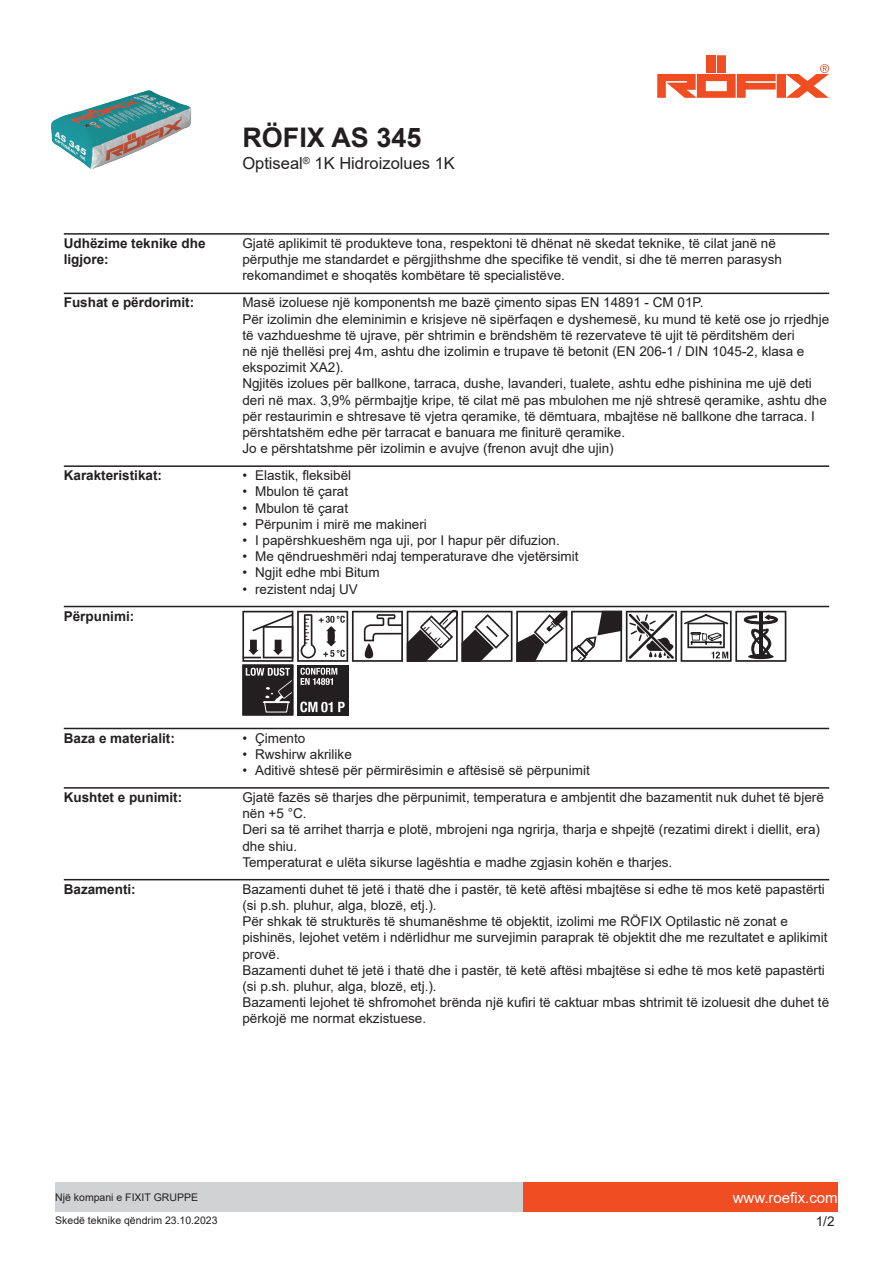
<style>
.page{position:relative;width:893px;height:1263px;background:#fff}
.page>*{position:absolute;margin:0;border:0;box-sizing:border-box;transform-origin:0 0}
.t1{font:700 27px "Arial";color:#231f20}
.t2{font:16.5px "Arial";color:#231f20}
.t3{font:15px "Arial";color:#fff}
.t4{font:13.5px/16.2px "Arial";color:#231f20}
.t5{font:700 13.5px/16.2px "Arial";color:#231f20}
.t6{font:10.5px "Arial";color:#231f20}
</style>
<div class="page">
<img style="left:51px;top:90px;width:140px;height:79px">
<div style="left:717px;top:55px;width:9px;height:18px;background:#f04d22"></div>
<div style="left:707px;top:55px;width:9px;height:18px;background:#f04d22"></div>
<svg style="left:657px;top:64px;width:172px;height:34px"></svg>
<div style="left:523px;top:1182px;width:315px;height:30px;background:#f04d22"></div>
<div style="left:55px;top:1182px;width:468px;height:30px;background:#d1d2d4"></div>
<hr style="left:64px;top:233px;width:765px;height:2px;background:#231f20">
<hr style="left:64px;top:293px;width:765px;height:1px;background:#231f20">
<hr style="left:64px;top:465px;width:765px;height:2px;background:#231f20">
<hr style="left:64px;top:606px;width:765px;height:1px;background:#231f20">
<svg style="left:242px;top:611px;width:544px;height:104px"></svg>
<hr style="left:64px;top:728px;width:765px;height:1px;background:#231f20">
<hr style="left:64px;top:787px;width:765px;height:2px;background:#231f20">
<hr style="left:64px;top:879px;width:765px;height:1px;background:#231f20">
<h1 class="t1" style="left:242px;top:119px;width:181px">RÖFIX AS 345</h1>
<p class="t2" style="left:242px;top:152px;width:214px">Optiseal<sup>®</sup> 1K Hidroizolues 1K</p>
<p class="t5" style="left:64px;top:235px;width:143px">Udhëzime teknike dhe ligjore:</p>
<p class="t4" style="left:242px;top:235px;width:541px">Gjatë aplikimit të produkteve tona, respektoni të dhënat në skedat teknike, të cilat janë në përputhje me standardet e përgjithshme dhe specifike të vendit, si dhe të merren parasysh rekomandimet e shoqatës kombëtare të specialistëve.</p>
<p class="t5" style="left:64px;top:295px;width:132px">Fushat e përdorimit:</p>
<p class="t4" style="left:242px;top:294px;width:588px">Masë izoluese një komponentsh me bazë çimento sipas EN 14891 - CM 01P.<br>Për izolimin dhe eleminimin e krisjeve në sipërfaqen e dyshemesë, ku mund të ketë ose jo rrjedhje të vazhdueshme të ujrave, për shtrimin e brëndshëm të rezervateve të ujit të përditshëm deri<br>në një thellësi prej 4m, ashtu dhe izolimin e trupave të betonit (EN 206-1 / DIN 1045-2, klasa e ekspozimit XA2).<br>Ngjitës izolues për ballkone, tarraca, dushe, lavanderi, tualete, ashtu edhe pishinina me ujë deti deri në max. 3,9% përmbajtje kripe, të cilat më pas mbulohen me një shtresë qeramike, ashtu dhe për restaurimin e shtresave të vjetra qeramike, të dëmtuara, mbajtëse në ballkone dhe tarraca. I përshtatshëm edhe për tarracat e banuara me finiturë qeramike.<br>Jo e përshtatshme për izolimin e avujve (frenon avujt dhe ujin)</p>
<p class="t5" style="left:64px;top:468px;width:100px">Karakteristikat:</p>
<p class="t4" style="left:242px;top:467px;width:110px">• Elastik, fleksibël</p>
<p class="t4" style="left:242px;top:483px;width:107px">• Mbulon të çarat</p>
<p class="t4" style="left:242px;top:500px;width:107px">• Mbulon të çarat</p>
<p class="t4" style="left:242px;top:516px;width:186px">• Përpunim i mirë me makineri</p>
<p class="t4" style="left:242px;top:532px;width:319px">• I papërshkueshëm nga uji, por I hapur për difuzion.</p>
<p class="t4" style="left:242px;top:548px;width:338px">• Me qëndrueshmëri ndaj temperaturave dhe vjetërsimit</p>
<p class="t4" style="left:242px;top:564px;width:139px">• Ngjit edhe mbi Bitum</p>
<p class="t4" style="left:242px;top:581px;width:117px">• rezistent ndaj UV</p>
<p class="t5" style="left:64px;top:608px;width:72px">Përpunimi:</p>
<p class="t5" style="left:64px;top:730px;width:113px">Baza e materialit:</p>
<p class="t4" style="left:242px;top:730px;width:65px">• Çimento</p>
<p class="t4" style="left:242px;top:746px;width:111px">• Rwshirw akrilike</p>
<p class="t4" style="left:242px;top:762px;width:349px">• Aditivë shtesë për përmirësimin e aftësisë së përpunimit</p>
<p class="t5" style="left:64px;top:789px;width:120px">Kushtet e punimit:</p>
<p class="t4" style="left:242px;top:789px;width:583px">Gjatë fazës së tharjes dhe përpunimit, temperatura e ambjentit dhe bazamentit nuk duhet të bjerë nën +5 °C.<br>Deri sa të arrihet tharrja e plotë, mbrojeni nga ngrirja, tharja e shpejtë (rezatimi direkt i diellit, era) dhe shiu.<br>Temperaturat e ulëta sikurse lagështia e madhe zgjasin kohën e tharjes.</p>
<p class="t5" style="left:64px;top:881px;width:74px">Bazamenti:</p>
<p class="t4" style="left:242px;top:881px;width:588px">Bazamenti duhet të jetë i thatë dhe i pastër, të ketë aftësi mbajtëse si edhe të mos ketë papastërti (si p.sh. pluhur, alga, blozë, etj.).<br>Për shkak të strukturës të shumanëshme të objektit, izolimi me RÖFIX Optilastic në zonat e pishinës, lejohet vetëm i ndërlidhur me survejimin paraprak të objektit dhe me rezultatet e aplikimit provë.<br>Bazamenti duhet të jetë i thatë dhe i pastër, të ketë aftësi mbajtëse si edhe të mos ketë papastërti (si p.sh. pluhur, alga, blozë, etj.).<br>Bazamenti lejohet të shfromohet brënda një kufiri të caktuar mbas shtrimit të izoluesit dhe duhet të përkojë me normat ekzistuese.</p>
<p class="t6" style="left:55px;top:1190px;width:144px">Një kompani e FIXIT GRUPPE</p>
<p class="t3" style="left:733px;top:1187px;width:107px">www.roefix.com</p>
<p class="t6" style="left:55px;top:1213px;width:164px">Skedë teknike qëndrim 23.10.2023</p>
<p class="t4" style="left:816px;top:1213px;width:20px">1/2</p>
</div>
